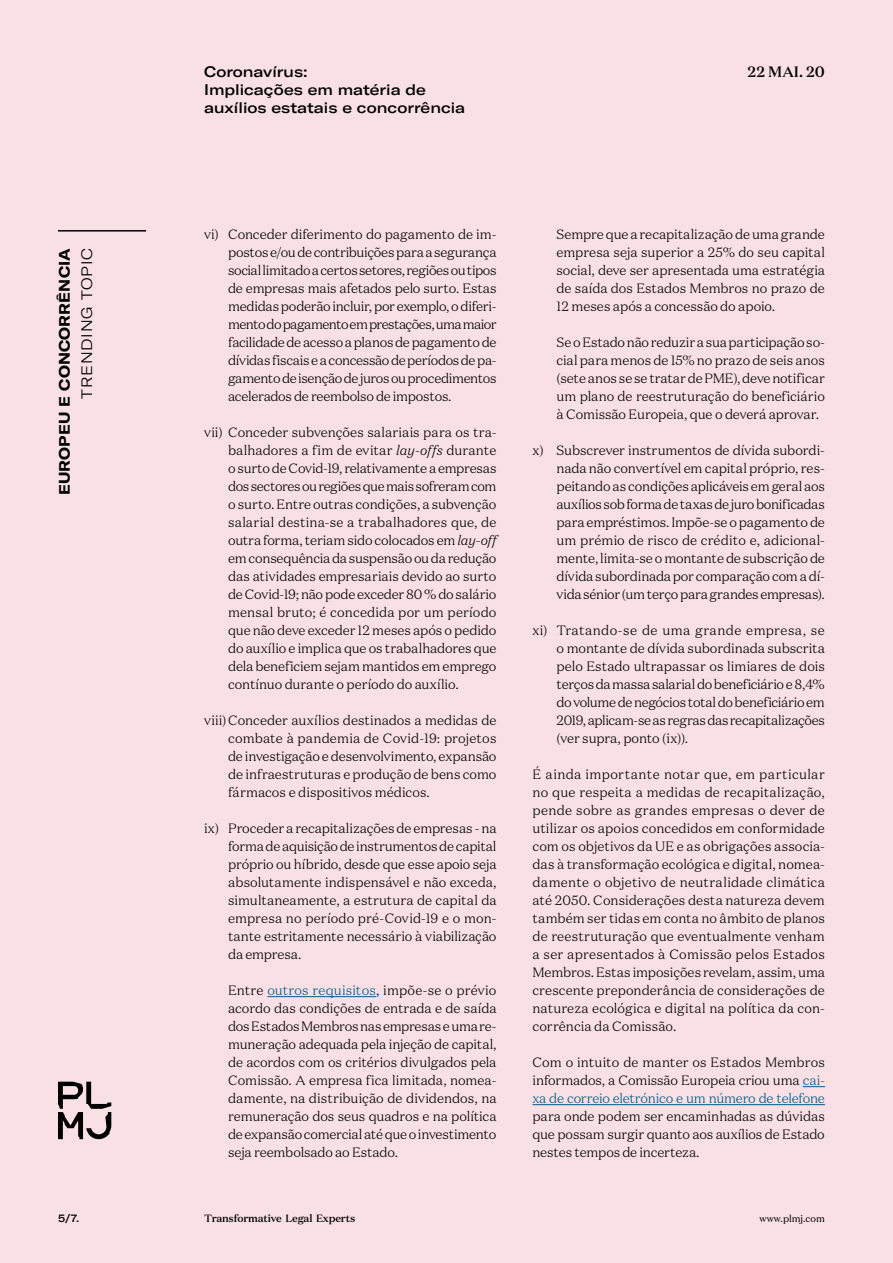
<style>
.page{position:relative;width:893px;height:1263px;background:#f9e0e4}
.page>*{position:absolute;margin:0;border:0;box-sizing:border-box;transform-origin:0 0}
.t1{font:500 expanded 15px/18px "GT America";color:#000}
.t2{font:700 expanded 15px "GT America";letter-spacing:.01em;color:#000}
.t3{font:300 expanded 15px "GT America";letter-spacing:.05em;color:#000}
.t4{font:500 15px "Domaine Text";color:#000}
.t5{font:300 13.5px/18px "Domaine Text";letter-spacing:-.01em;color:#000;text-align:justify}
.t6{font:500 10.5px "Domaine Text";letter-spacing:-.02em;color:#000}
.t7{font:500 expanded 10.5px "GT America";color:#000}
.t8{font:9.75px "Domaine Text";color:#000}
.s1{font-style:italic}
.s2{color:#005b88}
</style>
<div class="page">
<hr style="left:267px;top:996px;width:109px;height:1px;background:#005b88">
<svg style="left:803px;top:1086px;width:22px;height:1px"></svg>
<hr style="left:532px;top:1104px;width:293px;height:1px;background:#005b88">
<hr style="left:58px;top:230px;width:88px;height:2px;background:#000">
<svg style="left:58px;top:1082px;width:53px;height:57px"></svg>
<p class="t2" style="left:55px;top:495px;width:249px;rotate:-90deg">EUROPEU E CONCORRÊNCIA</p>
<p class="t3" style="left:78px;top:399px;width:152px;rotate:-90deg">TRENDING TOPIC</p>
<p class="t7" style="left:58px;top:1211px;width:23px">5/7.</p>
<p class="t1" style="left:204px;top:63px;width:105px">Coronavírus:</p>
<p class="t4" style="left:747px;top:62px;width:79px">22 MAI. 20</p>
<p class="t1" style="left:204px;top:81px;width:263px">Implicações em matéria de auxílios estatais e concorrência</p>
<p class="t5" style="left:228px;top:225px;width:270px;text-indent:-24px">vi) Conceder diferimento do pagamento de im&shy;postos e/ou de contribuições para a segurança social limitado a certos setores, regiões ou tipos de empresas mais afetados pelo surto. Estas medidas poderão incluir, por exemplo, o diferi&shy;mento do pagamento em prestações, uma maior facilidade de acesso a planos de pagamento de dívidas fiscais e a concessão de períodos de pa&shy;gamento de isenção de juros ou procedimentos acelerados de reembolso de impostos.</p>
<p class="t5" style="left:228px;top:423px;width:270px;text-indent:-24px">vii) Conceder subvenções salariais para os tra&shy;balhadores a fim de evitar <span class="s1">lay-offs</span> durante o surto de Covid-19, relativamente a empresas dos sectores ou regiões que mais sofreram com o surto. Entre outras condições, a subvenção salarial destina-se a trabalhadores que, de outra forma, teriam sido colocados em <span class="s1">lay-off </span>em consequência da suspensão ou da redução das atividades empresariais devido ao surto de Covid-19; não pode exceder 80 % do salário mensal bruto; é concedida por um período que não deve exceder 12 meses após o pedido do auxílio e implica que os trabalhadores que dela beneficiem sejam mantidos em emprego contínuo durante o período do auxílio.</p>
<p class="t5" style="left:228px;top:711px;width:270px;text-indent:-24px">viii)Conceder auxílios destinados a medidas de combate à pandemia de Covid-19: projetos de investigação e desenvolvimento, expansão de infraestruturas e produção de bens como fármacos e dispositivos médicos.</p>
<p class="t5" style="left:228px;top:819px;width:270px;text-indent:-24px">ix) Proceder a recapitalizações de empresas - na forma de aquisição de instrumentos de capital próprio ou híbrido, desde que esse apoio seja absolutamente indispensável e não exceda, simultaneamente, a estrutura de capital da empresa no período pré-Covid-19 e o mon&shy;tante estritamente necessário à viabilização da empresa.</p>
<p class="t5" style="left:228px;top:981px;width:270px">Entre <span class="s2">outros requisitos</span>, impõe-se o prévio acordo das condições de entrada e de saída dos Estados Membros nas empresas e uma re&shy;muneração adequada pela injeção de capital, de acordos com os critérios divulgados pela Comissão. A empresa fica limitada, nomea&shy;damente, na distribuição de dividendos, na remuneração dos seus quadros e na política de expansão comercial até que o investimento seja reembolsado ao Estado.</p>
<p class="t5" style="left:556px;top:225px;width:270px">Sempre que a recapitalização de uma grande empresa seja superior a 25% do seu capital social, deve ser apresentada uma estratégia de saída dos Estados Membros no prazo de 12 meses após a concessão do apoio.</p>
<p class="t5" style="left:556px;top:333px;width:270px">Se o Estado não reduzir a sua participação so&shy;cial para menos de 15% no prazo de seis anos (sete anos se se tratar de PME), deve notificar um plano de reestruturação do beneficiário à Comissão Europeia, que o deverá aprovar.</p>
<p class="t5" style="left:556px;top:441px;width:270px;text-indent:-24px">x) Subscrever instrumentos de dívida subordi&shy;nada não convertível em capital próprio, res&shy;peitando as condições aplicáveis em geral aos auxílios sob forma de taxas de juro bonificadas para empréstimos. Impõe-se o pagamento de um prémio de risco de crédito e, adicional&shy;mente, limita-se o montante de subscrição de dívida subordinada por comparação com a dí&shy;vida sénior (um terço para grandes empresas).</p>
<p class="t5" style="left:556px;top:621px;width:270px;text-indent:-24px">xi) Tratando-se de uma grande empresa, se o montante de dívida subordinada subscrita pelo Estado ultrapassar os limiares de dois terços da massa salarial do beneficiário e 8,4% do volume de negócios total do beneficiário em 2019, aplicam-se as regras das recapitalizações (ver supra, ponto (ix)).</p>
<p class="t5" style="left:532px;top:765px;width:294px">É ainda importante notar que, em particular no que respeita a medidas de recapitalização, pende sobre as grandes empresas o dever de utilizar os apoios concedidos em conformidade com os objetivos da UE e as obrigações associa&shy;das à transformação ecológica e digital, nomea&shy;damente o objetivo de neutralidade climática até 2050. Considerações desta natureza devem também ser tidas em conta no âmbito de planos de reestruturação que eventualmente venham a ser apresentados à Comissão pelos Estados Membros. Estas imposições revelam, assim, uma crescente preponderância de considerações de natureza ecológica e digital na política da con&shy;corrência da Comissão.</p>
<p class="t5" style="left:532px;top:1053px;width:294px">Com o intuito de manter os Estados Membros informados, a Comissão Europeia criou uma <span class="s2">cai&shy;xa de correio eletrónico e um número de telefone</span></p>
<p class="t5" style="left:532px;top:1107px;width:294px">para onde podem ser encaminhadas as dúvidas que possam surgir quanto aos auxílios de Estado nestes tempos de incerteza.</p>
<p class="t6" style="left:204px;top:1211px;width:153px">Transformative Legal Experts</p>
<p class="t8" style="left:760px;top:1212px;width:67px">www.plmj.com</p>
</div>
